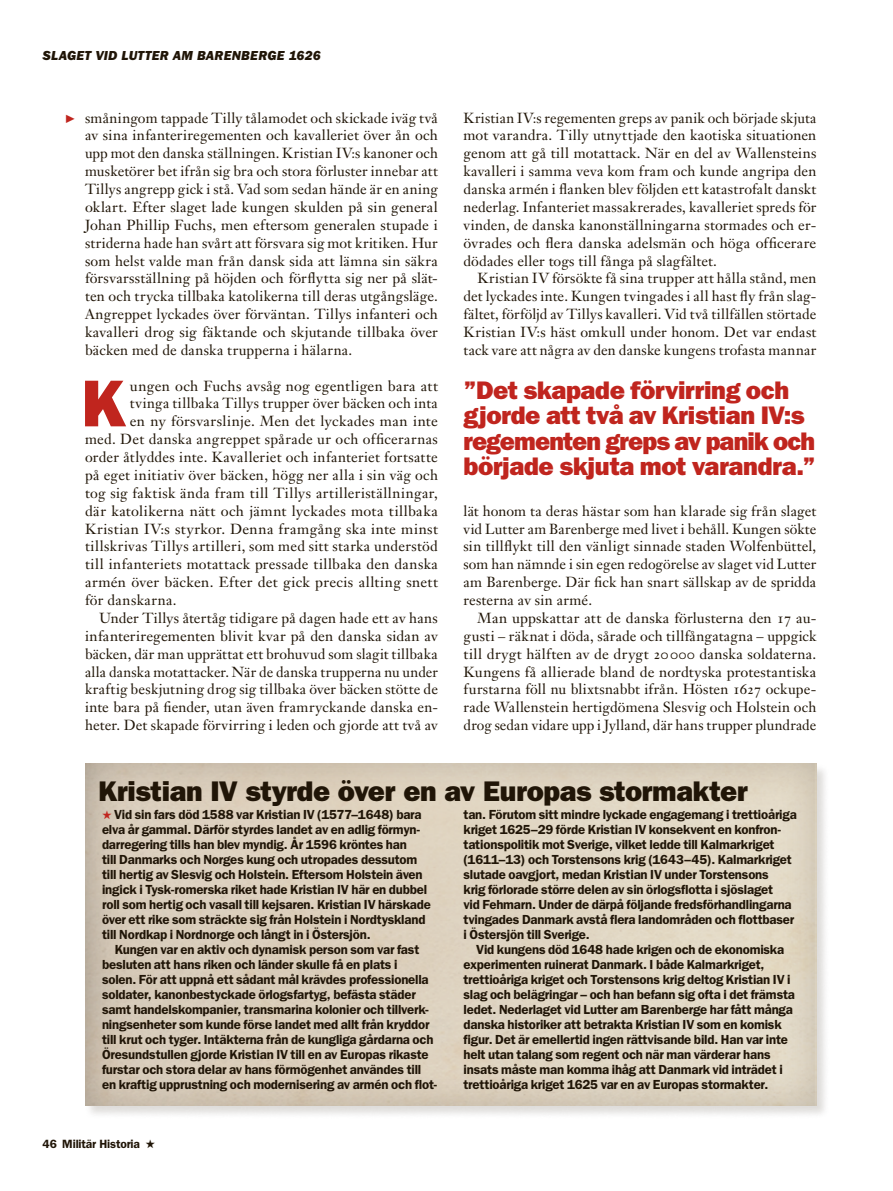
<style>
.page{position:relative;width:893px;height:1191px;background:#fff}
.page>*{position:absolute;margin:0;border:0;box-sizing:border-box;transform-origin:0 0}
.t1{font:66.45px "ITC Franklin Gothic Std Hvy";color:#c0251e}
.t2{font:28.5px "ITC Franklin Gothic Std Hvy";letter-spacing:-.01em;color:#201507}
.t3{font:25.5px/25.5px "ITC Franklin Gothic Std Hvy";letter-spacing:-.015em;color:#c0251e}
.t4{font:14.4px/17.9px "Janson Text PH Roman";letter-spacing:.02em;color:#201507;text-align:justify}
.t5{font:13.5px "ITC Franklin Gothic Std Hvy It";letter-spacing:.015em;color:#201507}
.t6{font:600 13.2px/15px "ITC Franklin Gothic Std";letter-spacing:-.015em;color:#201507}
.t7{font:600 12px "ITC Franklin Gothic Std";letter-spacing:-.01em;color:#201507}
.t8{font:12px "Franklin Gothic";color:#c0251e}
.s1{color:#c0251e}
</style>
<div class="page">
<div style="left:84px;top:763px;width:746px;height:356px;background:#201507;opacity:.15"></div>
<div style="left:85px;top:762px;width:733px;height:345px;background:#201507;opacity:.2"></div>
<p class="t5" style="left:43px;top:47px;width:280px">SLAGET VID LUTTER AM BARENBERGE 1626</p>
<p class="t8" style="left:65px;top:112px;width:13px">►</p>
<p class="t4" style="left:85px;top:108px;width:354px">småningom tappade Tilly tålamodet och skickade iväg två av sina infanteriregementen och kavalleriet över ån och upp mot den danska ställningen. Kristian IV:s kanoner och musketörer bet ifrån sig bra och stora förluster innebar att Tillys angrepp gick i stå. Vad som sedan hände är en aning oklart. Efter slaget lade kungen skulden på sin general Johan Phillip Fuchs, men eftersom generalen stupade i striderna hade han svårt att försvara sig mot kritiken. Hur som helst valde man från dansk sida att lämna sin säkra försvarsställning på höjden och förflytta sig ner på slät&shy;ten och trycka tillbaka katolikerna till deras utgångsläge.<br>Angreppet lyckades över förväntan. Tillys infanteri och kavalleri drog sig fäktande och skjutande tillbaka över bäcken med de danska trupperna i hälarna.</p>
<h1 class="t1" style="left:82px;top:364px;width:45px">K</h1>
<p class="t4" style="left:130px;top:376px;width:310px">ungen och Fuchs avsåg nog egentligen bara att</p>
<p class="t4" style="left:130px;top:394px;width:310px">tvinga tillbaka Tillys trupper över bäcken och inta</p>
<p class="t4" style="left:130px;top:412px;width:310px">en ny försvarslinje. Men det lyckades man inte</p>
<p class="t4" style="left:85px;top:430px;width:354px">med. Det danska angreppet spårade ur och officerarnas</p>
<p class="t4" style="left:85px;top:448px;width:354px">order åtlyddes inte. Kavalleriet och infanteriet fortsatte</p>
<p class="t4" style="left:85px;top:466px;width:354px">på eget initiativ över bäcken, högg ner alla i sin väg och</p>
<p class="t4" style="left:85px;top:484px;width:354px">tog sig faktisk ända fram till Tillys artilleriställningar,</p>
<p class="t4" style="left:85px;top:501px;width:354px">där katolikerna nätt och jämnt lyckades mota tillbaka</p>
<p class="t4" style="left:85px;top:519px;width:354px">Kristian IV:s styrkor. Denna framgång ska inte minst</p>
<p class="t4" style="left:85px;top:537px;width:354px">tillskrivas Tillys artilleri, som med sitt starka understöd</p>
<p class="t4" style="left:85px;top:555px;width:354px">till infanteriets motattack pressade tillbaka den danska</p>
<p class="t4" style="left:85px;top:573px;width:354px">armén över bäcken. Efter det gick precis allting snett</p>
<p class="t4" style="left:85px;top:591px;width:93px">för danskarna.</p>
<p class="t4" style="left:99px;top:609px;width:340px">Under Tillys återtåg tidigare på dagen hade ett av hans</p>
<p class="t4" style="left:85px;top:627px;width:354px">infanteriregementen blivit kvar på den danska sidan av</p>
<p class="t4" style="left:85px;top:644px;width:354px">bäcken, där man upprättat ett brohuvud som slagit tillbaka</p>
<p class="t4" style="left:85px;top:662px;width:354px">alla danska motattacker. När de danska trupperna nu under</p>
<p class="t4" style="left:85px;top:680px;width:354px">kraftig beskjutning drog sig tillbaka över bäcken stötte de</p>
<p class="t4" style="left:85px;top:698px;width:354px">inte bara på fiender, utan även framryckande danska en-</p>
<p class="t4" style="left:85px;top:716px;width:354px">heter. Det skapade förvirring i leden och gjorde att två av</p>
<p class="t4" style="left:463px;top:108px;width:354px">Kristian IV:s regementen greps av panik och började skjuta mot varandra. Tilly utnyttjade den kaotiska situationen genom att gå till motattack. När en del av Wallensteins kavalleri i samma veva kom fram och kunde angripa den danska armén i flanken blev följden ett katastrofalt danskt nederlag. Infanteriet massakrerades, kavalleriet spreds för vinden, de danska kanonställningarna stormades och er&shy;övrades och flera danska adelsmän och höga officerare dödades eller togs till fånga på slagfältet.</p>
<p class="t4" style="left:463px;top:269px;width:354px;text-indent:14px">Kristian IV försökte få sina trupper att hålla stånd, men det lyckades inte. Kungen tvingades i all hast fly från slag&shy;fältet, förföljd av Tillys kavalleri. Vid två tillfällen störtade Kristian IV:s häst omkull under honom. Det var endast tack vare att några av den danske kungens trofasta mannar</p>
<h3 class="t3" style="left:463px;top:377px;width:354px">”Det skapade förvirring och gjorde att två av Kristian IV:s regementen greps av panik och började skjuta mot varandra.”</h3>
<p class="t4" style="left:463px;top:501px;width:354px">lät honom ta deras hästar som han klarade sig från slaget vid Lutter am Barenberge med livet i behåll. Kungen sökte sin tillflykt till den vänligt sinnade staden Wolfenbüttel, som han nämnde i sin egen redogörelse av slaget vid Lutter am Barenberge. Där fick han snart sällskap av de spridda resterna av sin armé.</p>
<p class="t4" style="left:463px;top:609px;width:354px;text-indent:14px">Man uppskattar att de danska förlusterna den 17 au&shy;gusti – räknat i döda, sårade och tillfångatagna – uppgick till drygt hälften av de drygt 20 000 danska soldaterna.<br>Kungens få allierade bland de nordtyska protestantiska furstarna föll nu blixtsnabbt ifrån. Hösten 1627 ockupe&shy;rade Wallenstein hertigdömena Slesvig och Holstein och drog sedan vidare upp i Jylland, där hans trupper plundrade</p>
<h2 class="t2" style="left:99px;top:774px;width:651px">Kristian IV styrde över en av Europas stormakter</h2>
<p class="t6" style="left:102px;top:806px;width:330px"><span class="s1">★</span> Vid sin fars död 1588 var Kristian IV (1577–1648) bara elva år gammal. Därför styrdes landet av en adlig förmyn&shy;darregering tills han blev myndig. År 1596 kröntes han<br>till Danmarks och Norges kung och utropades dessutom till hertig av Slesvig och Holstein. Eftersom Holstein även ingick i Tysk-romerska riket hade Kristian IV här en dubbel roll som hertig och vasall till kejsaren. Kristian IV härskade över ett rike som sträckte sig från Holstein i Nordtyskland till Nordkap i Nordnorge och långt in i Östersjön.</p>
<p class="t6" style="left:102px;top:941px;width:337px;text-indent:13px">Kungen var en aktiv och dynamisk person som var fast besluten att hans riken och länder skulle få en plats i<br>solen. För att uppnå ett sådant mål krävdes professionella soldater, kanonbestyckade örlogsfartyg, befästa städer samt handelskompanier, transmarina kolonier och tillverk&shy;ningsenheter som kunde förse landet med allt från kryddor till krut och tyger. Intäkterna från de kungliga gårdarna och Öresundstullen gjorde Kristian IV till en av Europas rikaste furstar och stora delar av hans förmögenhet användes till en kraftig upprustning och modernisering av armén och flot-</p>
<p class="t6" style="left:463px;top:806px;width:335px">tan. Förutom sitt mindre lyckade engagemang i trettioåriga kriget 1625–29 förde Kristian IV konsekvent en konfron&shy;tationspolitik mot Sverige, vilket ledde till Kalmarkriget (1611–13) och Torstensons krig (1643–45). Kalmarkriget slutade oavgjort, medan Kristian IV under Torstensons<br>krig förlorade större delen av sin örlogsflotta i sjöslaget<br>vid Fehmarn. Under de därpå följande fredsförhandlingarna tvingades Danmark avstå flera landområden och flottbaser i Östersjön till Sverige.</p>
<p class="t6" style="left:463px;top:941px;width:333px;text-indent:13px">Vid kungens död 1648 hade krigen och de ekonomiska experimenten ruinerat Danmark. I både Kalmarkriget, trettioåriga kriget och Torstensons krig deltog Kristian IV i slag och belägringar – och han befann sig ofta i det främsta ledet. Nederlaget vid Lutter am Barenberge har fått många danska historiker att betrakta Kristian IV som en komisk figur. Det är emellertid ingen rättvisande bild. Han var inte helt utan talang som regent och när man värderar hans insats måste man komma ihåg att Danmark vid inträdet i trettioåriga kriget 1625 var en av Europas stormakter.</p>
<p class="t7" style="left:43px;top:1137px;width:114px">46 Militär Historia ★</p>
</div>
